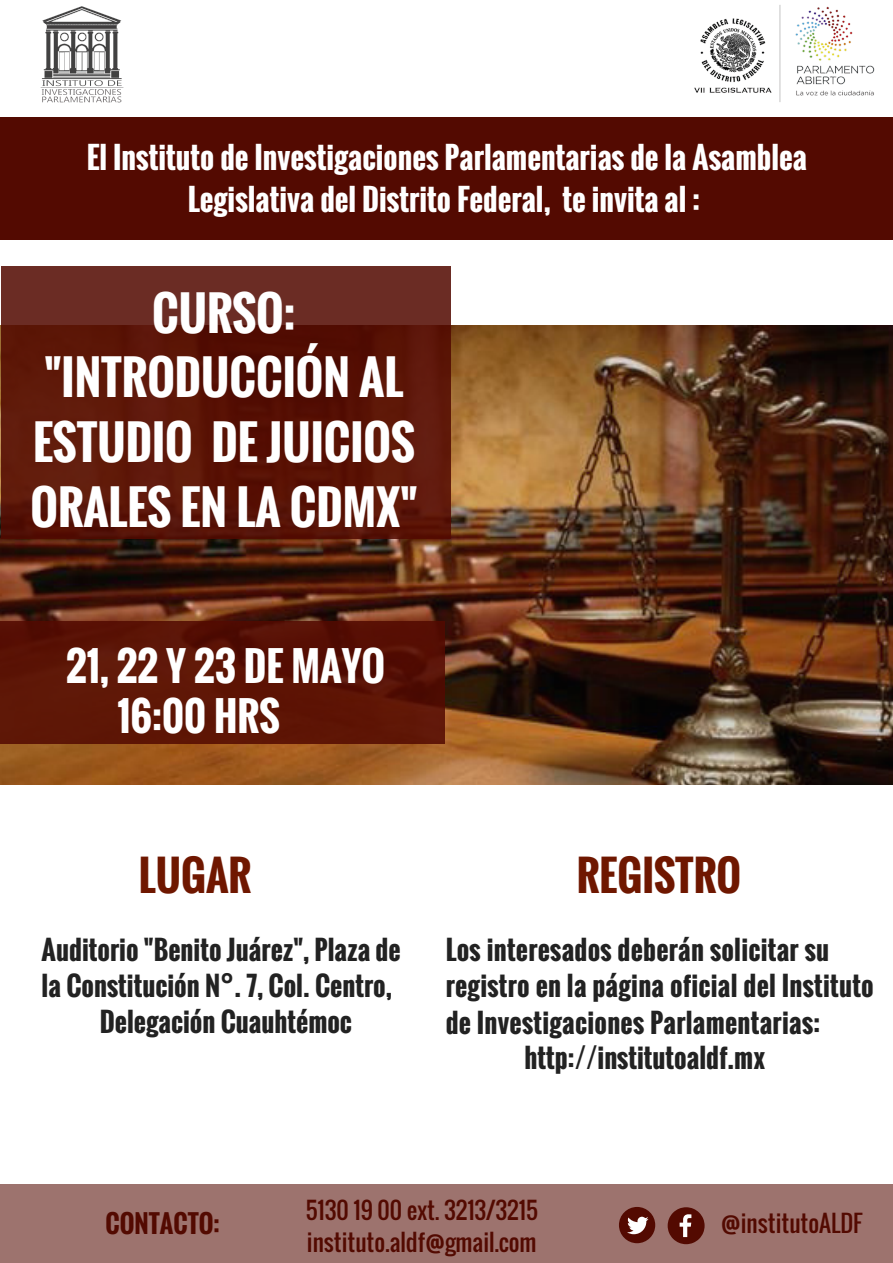
<style>
.page{position:relative;width:893px;height:1263px;background:#fff}
.page>*{position:absolute;margin:0;border:0;box-sizing:border-box;transform-origin:0 0}
.t1{font:700 46.35px/64.7px "Oswald";color:#fff;text-align:center}
.t2{font:700 41.4px "Oswald";color:#6f1700}
.t3{font:700 39.75px "Oswald";color:#fff}
.t4{font:700 29.78px/41.6px "Oswald";color:#fff;text-align:center}
.t5{font:700 26.47px/36.6px "Oswald";letter-spacing:.01em;color:#222}
.t6{font:700 24.83px "Oswald";color:#530a01}
.t7{font:23.17px/32.1px "Oswald";color:#530a01}
</style>
<div class="page">
<img style="left:40px;top:6px;width:84px;height:97px">
<img style="left:694px;top:5px;width:181px;height:97px">
<img style="left:0;top:325px;width:893px;height:459px">
<div style="left:0;top:118px;width:893px;height:122px;background:#530a01"></div>
<svg style="left:1px;top:266px;width:449px;height:273px;background:#5d190d"></svg>
<div style="left:0;top:621px;width:445px;height:122px;background:linear-gradient(to right,#5e1606,#581004)"></div>
<div style="left:0;top:1185px;width:893px;height:78px;background:#9d736e"></div>
<div style="left:619px;top:1207px;width:36px;height:36px;background:#530a01;border-radius:50%"></div>
<svg style="left:627px;top:1217px;width:21px;height:17px"></svg>
<svg style="left:668px;top:1207px;width:37px;height:37px"></svg>
<p class="t4" style="left:87px;top:136px;width:722px">El Instituto de Investigaciones Parlamentarias de la Asamblea<br>Legislativa del Distrito Federal, te invita al :</p>
<h1 class="t1" style="left:30px;top:279px;width:389px">CURSO: "INTRODUCCIÓN AL<br>ESTUDIO DE JUICIOS<br>ORALES EN LA CDMX"</h1>
<h3 class="t3" style="left:66px;top:636px;width:321px">21, 22 Y 23 DE MAYO</h3>
<h3 class="t3" style="left:118px;top:685px;width:164px">16:00 HRS</h3>
<h2 class="t2" style="left:139px;top:844px;width:114px">LUGAR</h2>
<h2 class="t2" style="left:577px;top:843px;width:166px">REGISTRO</h2>
<p class="t5" style="left:42px;top:930px;width:360px;line-height:36.3px;text-align:center">Auditorio "Benito Juárez", Plaza de la Constitución N°. 7, Col. Centro,<br>Delegación Cuauhtémoc</p>
<p class="t5" style="left:446px;top:930px;width:430px">Los interesados deberán solicitar su registro en la página oficial del Instituto de Investigaciones Parlamentarias:</p>
<p class="t5" style="left:524px;top:1039px;width:242px">http://institutoaldf.mx</p>
<p class="t7" style="left:306px;top:1193px;width:234px">5130 19 00 ext. 3213/3215 instituto.aldf@gmail.com</p>
<p class="t6" style="left:106px;top:1204px;width:116px">CONTACTO:</p>
<p class="t7" style="left:721px;top:1206px;width:143px">@institutoALDF</p>
</div>
